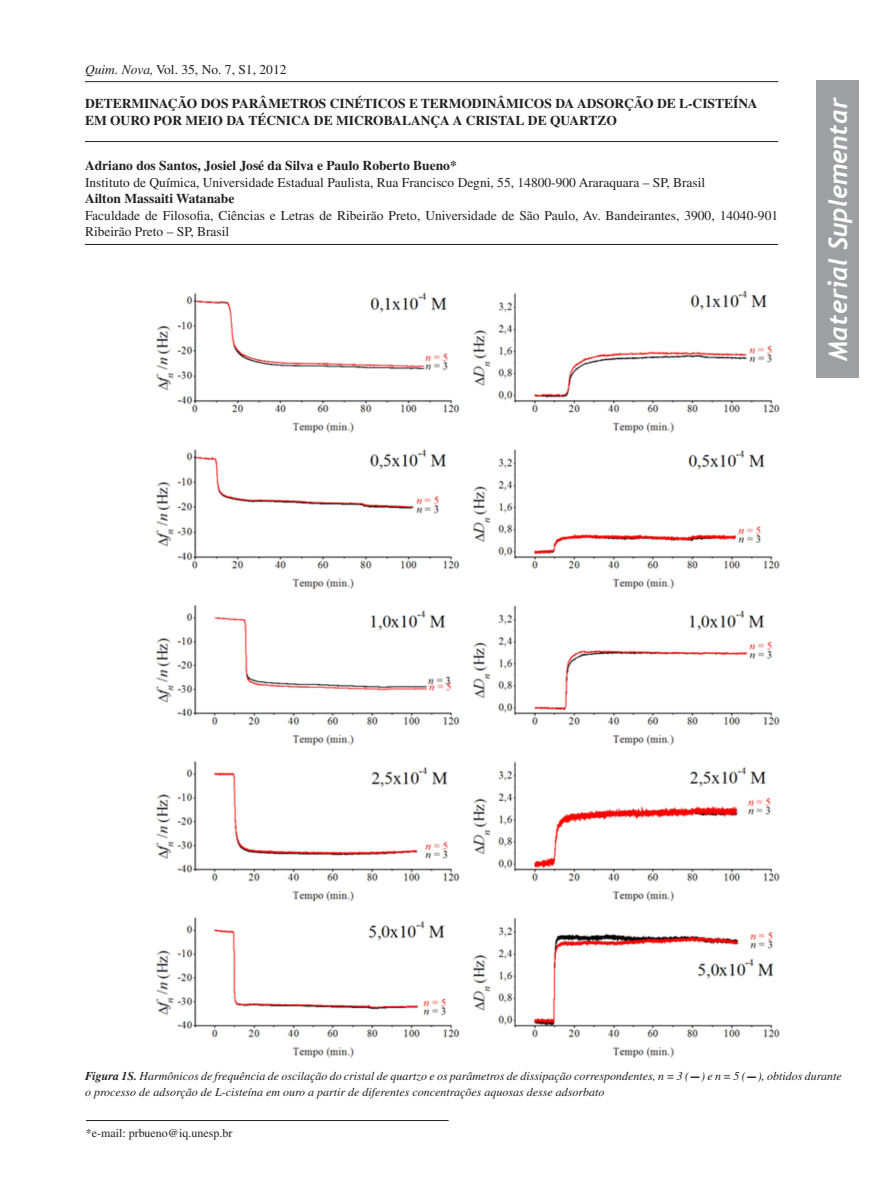
<style>
.page{position:relative;width:893px;height:1191px;background:#fff}
.page>*{position:absolute;margin:0;border:0;box-sizing:border-box;transform-origin:0 0}
.t1{font:italic 700 25.5px "Trebuchet";color:#fff}
.Recebido{font:13.5px/16.5px "Times";color:#231f20}
.Título{font:700 13.5px/16.5px "Times";color:#231f20}
.Endereços{font:13.5px "Times";color:#231f20}
.Autores{font:700 13.5px "Times";color:#231f20}
.Figura{font:italic 12px/16.5px "Times";color:#231f20}
.Rodapé{font:12px "Times";color:#231f20}
.s1{font-style:italic}
.s2{font-weight:700}
.s3{font-weight:700;font-style:normal}
</style>
<div class="page">
<div style="left:816px;top:81px;width:43px;height:297px;background:#9d9fa2"></div>
<hr style="left:86px;top:1120px;width:363px;height:1px;background:#231f20">
<hr style="left:85px;top:81px;width:693px;height:1px;background:#231f20">
<hr style="left:85px;top:141px;width:693px;height:1px;background:#231f20">
<hr style="left:85px;top:244px;width:693px;height:1px;background:#231f20">
<img style="left:155px;top:290px;width:625px;height:768px">
<p class="Recebido" style="left:85px;top:61px;width:203px"><span class="s1">Quim. Nova,</span> Vol. 35, No. 7, S1, 2012</p>
<p class="Título" style="left:85px;top:95px;width:674px">DETERMINAÇÃO DOS PARÂMETROS CINÉTICOS E TERMODINÂMICOS DA ADSORÇÃO DE L-CISTEÍNA<br>EM OURO POR MEIO DA TÉCNICA DE MICROBALANÇA A CRISTAL DE QUARTZO</p>
<p class="Autores" style="left:85px;top:158px;width:373px">Adriano dos Santos, Josiel José da Silva e Paulo Roberto Bueno*</p>
<p class="Endereços" style="left:85px;top:175px;width:622px">Instituto de Química, Universidade Estadual Paulista, Rua Francisco Degni, 55, 14800-900 Araraquara – SP, Brasil</p>
<p class="Autores" style="left:85px;top:191px;width:151px">Ailton Massaiti Watanabe</p>
<p class="Recebido" style="left:85px;top:207px;width:695px">Faculdade de Filosofia, Ciências e Letras de Ribeirão Preto, Universidade de São Paulo, Av. Bandeirantes, 3900, 14040-901<br>Ribeirão Preto – SP, Brasil</p>
<h1 class="t1" style="left:822px;top:361px;width:265px;rotate:-90deg">Material Suplementar</h1>
<p class="Figura" style="left:85px;top:1067px;width:758px"><span class="s2">Figura 1S.</span> Harmônicos de frequência de oscilação do cristal de quartzo e os parâmetros de dissipação correspondentes, n = 3 (<span class="s3">-</span>) e n = 5 (<span class="s3">-</span>), obtidos durante o processo de adsorção de L-cisteína em ouro a partir de diferentes concentrações aquosas desse adsorbato</p>
<p class="Rodapé" style="left:86px;top:1126px;width:148px">*e-mail: prbueno@iq.unesp.br</p>
</div>
